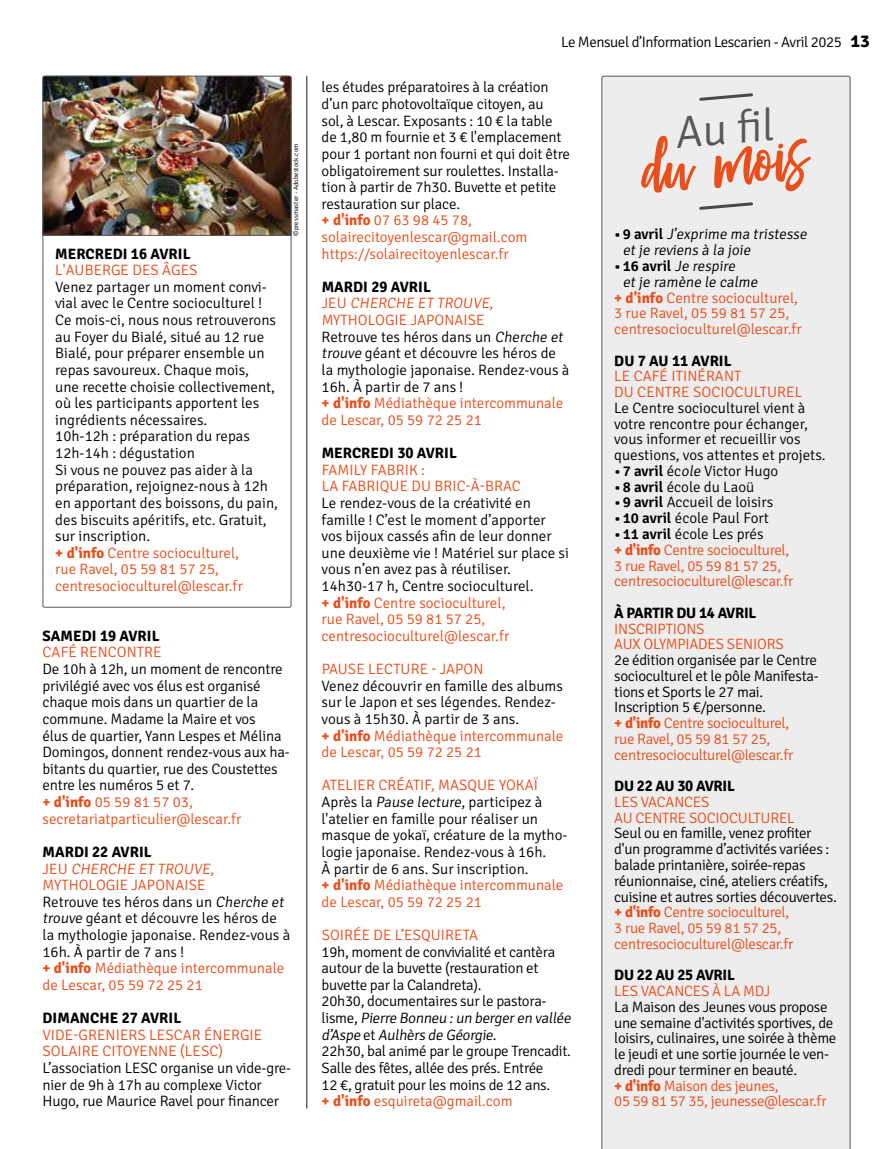
<style>
.page{position:relative;width:893px;height:1149px;background:#fff}
.page>*{position:absolute;margin:0;border:0;box-sizing:border-box;transform-origin:0 0}
.t1{font:60px "Passengers Script";color:#e94e1b}
.t2{font:300 45px "Signika";color:#575756}
.t3{font:300 15px/16.6px "Signika";letter-spacing:-.01em;color:#000}
.t4{font:300 15px/16.6px "Signika";color:#e94e1b}
.t5{font:300 15px/15.8px "Signika";letter-spacing:-.02em;color:#e94e1b}
.t6{font:700 15px "Signika";letter-spacing:.005em;color:#000}
.t7{font:300 15px "Signika";letter-spacing:-.03em;color:#000}
.t8{font:700 15px "Signika";letter-spacing:-.02em;color:#000}
.t9{font:700 15px "Signika";letter-spacing:-.015em;color:#000}
.t10{font:300 6.75px "Signika";color:#000}
.s1{font-weight:700;color:#e94e1b}
.s2{color:#e94e1b}
.s3{font-weight:700;font-size:18px}
.s4{font-weight:600}
.s5{font-weight:700}
.s6{font-weight:600;color:#000}
.s7{color:#000}
</style>
<div class="page">
<div style="left:43px;top:225px;width:248px;height:382px;border:1px solid #575756;border-radius:2px"></div>
<img style="left:42px;top:75px;width:250px;height:161px">
<div style="left:601px;top:76px;width:249px;height:1072px;background:#ededed"></div>
<svg style="left:697px;top:200px;width:58px;height:11px"></svg>
<svg style="left:697px;top:91px;width:58px;height:11px"></svg>
<hr style="left:306px;top:76px;width:1px;height:1031px;background:#575756">
<p class="t10" style="left:291px;top:236px;width:94px;rotate:-90deg">©pressmaster - Adobestock.com</p>
<p class="t6" style="left:55px;top:243px;width:137px">MERCREDI 16 AVRIL</p>
<p class="t4" style="left:55px;top:261px;width:144px">L'AUBERGE DES ÂGES</p>
<p class="t3" style="left:55px;top:277px;width:224px">Venez partager un moment convi&shy;vial avec le Centre socioculturel !<br>Ce mois-ci, nous nous retrouverons au Foyer du Bialé, situé au 12 rue<br>Bialé, pour préparer ensemble un repas savoureux. Chaque mois,<br>une recette choisie collectivement, où les participants apportent les ingrédients nécessaires.<br>10h-12h : préparation du repas<br>12h-14h : dégustation<br>Si vous ne pouvez pas aider à la préparation, rejoignez-nous à 12h en apportant des boissons, du pain, des biscuits apéritifs, etc. Gratuit, sur inscription.<br><span class="s1">+ d'info</span> <span class="s2">Centre socioculturel,<br>rue Ravel, 05 59 81 57 25, centresocioculturel@lescar.fr</span></p>
<p class="t6" style="left:43px;top:625px;width:118px">SAMEDI 19 AVRIL</p>
<p class="t4" style="left:43px;top:643px;width:120px">CAFÉ RENCONTRE</p>
<p class="t3" style="left:43px;top:659px;width:249px">De 10h à 12h, un moment de rencontre privilégié avec vos élus est organisé chaque mois dans un quartier de la commune. Madame la Maire et vos<br>élus de quartier, Yann Lespes et Mélina Domingos, donnent rendez-vous aux ha&shy;bitants du quartier, rue des Coustettes entre les numéros 5 et 7.<br><span class="s1">+ d'info</span> <span class="s2">05 59 81 57 03, secretariatparticulier@lescar.fr</span></p>
<p class="t6" style="left:43px;top:840px;width:111px">MARDI 22 AVRIL</p>
<p class="t4" style="left:43px;top:858px;width:173px">J E U CHERCHE ET TROUVE,<br>MYTHOLOGIE JAPONAISE</p>
<p class="t3" style="left:43px;top:892px;width:249px">Retrouve tes héros dans un Cherche et trouve géant et découvre les héros de la mythologie japonaise. Rendez-vous à<br>16h. À partir de 7 ans !<br><span class="s1">+ d'info</span> <span class="s2">Médiathèque intercommunale de Lescar, 05 59 72 25 21</span></p>
<p class="t6" style="left:43px;top:1006px;width:140px">DIMANCHE 27 AVRIL</p>
<p class="t4" style="left:43px;top:1024px;width:221px">VIDE-GRENIERS LESCAR ÉNERGIE<br>SOLAIRE CITOYENNE (LESC)</p>
<p class="t3" style="left:43px;top:1058px;width:250px">L’association LESC organise un vide-gre&shy;nier de 9h à 17h au complexe Victor<br>Hugo, rue Maurice Ravel pour financer</p>
<p class="t7" style="left:561px;top:31px;width:310px">Le Mensuel d’Information Lescarien - Avril 2025 <span class="s3">13</span></p>
<p class="t3" style="left:322px;top:78px;width:250px">les études préparatoires à la création d’un parc photovoltaïque citoyen, au<br>sol, à Lescar. Exposants : 10 € la table de 1,80 m fournie et 3 € l'emplacement pour 1 portant non fourni et qui doit être obligatoirement sur roulettes. Installa&shy;tion à partir de 7h30. Buvette et petite restauration sur place.<br><span class="s1">+ d'info</span> <span class="s2">07 63 98 45 78, solairecitoyenlescar@gmail.com https://solairecitoyenlescar.fr</span></p>
<p class="t6" style="left:322px;top:276px;width:111px">MARDI 29 AVRIL</p>
<p class="t4" style="left:322px;top:294px;width:173px">J E U CHERCHE ET TROUVE,<br>MYTHOLOGIE JAPONAISE</p>
<p class="t3" style="left:322px;top:327px;width:249px">Retrouve tes héros dans un Cherche et trouve géant et découvre les héros de la mythologie japonaise. Rendez-vous à<br>16h. À partir de 7 ans !<br><span class="s1">+ d'info</span> <span class="s2">Médiathèque intercommunale de Lescar, 05 59 72 25 21</span></p>
<p class="t6" style="left:322px;top:442px;width:137px">MERCREDI 30 AVRIL</p>
<p class="t4" style="left:322px;top:460px;width:201px">FAMILY FABRIK :<br>LA FABRIQUE DU BRIC-À-BRAC</p>
<p class="t3" style="left:322px;top:493px;width:249px">Le rendez-vous de la créativité en famille ! C’est le moment d’apporter vos bijoux cassés afin de leur donner une deuxième vie ! Matériel sur place si vous n’en avez pas à réutiliser.<br>14h30-17 h, Centre socioculturel.<br><span class="s1">+ d'info</span> <span class="s2">Centre socioculturel,<br>rue Ravel, 05 59 81 57 25, centresocioculturel@lescar.fr</span></p>
<p class="t4" style="left:322px;top:659px;width:163px">PAUSE LECTURE - JAPON</p>
<p class="t3" style="left:322px;top:676px;width:243px">Venez découvrir en famille des albums sur le Japon et ses légendes. Rendez&shy;vous à 15h30. À partir de 3 ans.<br><span class="s1">+ d'info</span> <span class="s2">Médiathèque intercommunale de Lescar, 05 59 72 25 21</span></p>
<p class="t4" style="left:322px;top:775px;width:218px">ATELIER CRÉATIF, MASQUE YOKAÏ</p>
<p class="t3" style="left:322px;top:792px;width:247px">Après la Pause lecture, participez à l'atelier en famille pour réaliser un masque de yokaï, créature de la mytho&shy;logie japonaise. Rendez-vous à 16h.<br>À partir de 6 ans. Sur inscription.<br><span class="s1">+ d'info</span> <span class="s2">Médiathèque intercommunale de Lescar, 05 59 72 25 21</span></p>
<p class="t4" style="left:322px;top:925px;width:158px">SOIRÉE DE L’ESQUIRETA</p>
<p class="t3" style="left:322px;top:941px;width:253px">19h, moment de convivialité et cantèra autour de la buvette (restauration et buvette par la Calandreta).<br>20h30, documentaires sur le pastora-<br>l i s m e , Pierre Bonneu :un bergeren vallée d’Aspe e t Aulhèrs de Géorgie.<br>22h30, bal animé par le groupe Trencadit.<br>Salle des fêtes, allée des prés. Entrée<br>12 €, gratuit pour les moins de 12 ans.<br><span class="s1">+ d'info</span> <span class="s2">esquireta@gmail.com</span></p>
<h2 class="t2" style="left:672px;top:101px;width:101px;rotate:-5deg">Au fi l</h2>
<h1 class="t1" style="left:639px;top:132px;width:167px;rotate:-5deg">du mois</h1>
<p class="t3" style="left:623px;top:225px;width:188px;line-height:15.8px;text-indent:-9px"><span class="s4">• 9 avri l</span> J’exprime ma tristesse etje reviens à la joie</p>
<p class="t3" style="left:614px;top:256px;width:125px"><span class="s4">• 16 avril</span> Je respire</p>
<p class="t3" style="left:623px;top:272px;width:139px">etje ramène le calme</p>
<p class="t4" style="left:614px;top:288px;width:185px"><span class="s5">+ d'info</span> Centre socioculturel,</p>
<p class="t4" style="left:614px;top:304px;width:177px">3 rue Ravel, 05 59 81 57 25,</p>
<p class="t4" style="left:614px;top:319px;width:189px">centresocioculturel@lescar.fr</p>
<p class="t6" style="left:614px;top:349px;width:119px">DU 7 AU 11 AVRIL</p>
<p class="t4" style="left:614px;top:367px;width:190px;line-height:15.8px">LE CAFÉ ITINÉRANT<br>DU CENTRE SOCIOCULTUREL</p>
<p class="t3" style="left:614px;top:399px;width:213px;line-height:15.8px">Le Centre socioculturel vient à votre rencontre pour échanger, vous informer et recueillir vos questions, vos attentes et projets.</p>
<p class="t3" style="left:614px;top:461px;width:166px"><span class="s4">•7 avril</span> école Victor Hugo</p>
<p class="t3" style="left:614px;top:477px;width:142px"><span class="s4">•8 avril</span> école du Laoü</p>
<p class="t3" style="left:614px;top:493px;width:161px"><span class="s4">•9 avril</span> Accueil de loisirs</p>
<p class="t3" style="left:614px;top:508px;width:156px"><span class="s4">•10 avril</span> école Paul Fort</p>
<p class="t5" style="left:614px;top:525px;width:181px"><span class="s6">•11 avril</span> <span class="s7">école Les prés<br></span><span class="s5">+ d'info</span> Centre socioculturel,<br>3 rue Ravel, 05 59 81 57 25, centresocioculturel@lescar.fr</p>
<p class="t9" style="left:614px;top:601px;width:144px">À PARTIR DU 14 AVRIL</p>
<p class="t4" style="left:614px;top:619px;width:171px;line-height:15.8px">INSCRIPTIONS<br>AUX OLYMPIADES SENIORS</p>
<p class="t3" style="left:614px;top:651px;width:206px;line-height:15.8px">2e édition organisée par le Centre socioculturel et le pôle Manifesta&shy;tions et Sports le 27 mai.<br>Inscription 5 €/personne.<br><span class="s1">+ d'info</span> <span class="s2">Centre socioculturel,<br>rue Ravel, 05 59 81 57 25, centresocioculturel@lescar.fr</span></p>
<p class="t8" style="left:614px;top:775px;width:122px">DU 22 AU 30 AVRIL</p>
<p class="t4" style="left:614px;top:792px;width:182px;line-height:15.8px">LES VACANCES<br>AU CENTRE SOCIOCULTUREL</p>
<p class="t3" style="left:614px;top:824px;width:224px;line-height:15.8px">Seul ou en famille, venez profiter d'un programme d’activités variées : balade printanière, soirée-repas réunionnaise, ciné, ateliers créatifs, cuisine et autres sorties découvertes. <span class="s1">+ d'info</span> <span class="s2">Centre socioculturel,<br>3 rue Ravel, 05 59 81 57 25, centresocioculturel@lescar.fr</span></p>
<p class="t8" style="left:614px;top:964px;width:122px">DU 22 AU 25 AVRIL</p>
<p class="t4" style="left:614px;top:981px;width:158px">LES VACANCES À LA MDJ</p>
<p class="t3" style="left:614px;top:997px;width:224px;line-height:15.8px">La Maison des Jeunes vous propose une semaine d'activités sportives, de loisirs, culinaires, une soirée à thème le jeudi et une sortie journée le ven&shy;dredi pour terminer en beauté.<br><span class="s1">+ d'info</span> <span class="s2">Maison des jeunes,<br>05 59 81 57 35, jeunesse@lescar.fr</span></p>
</div>
